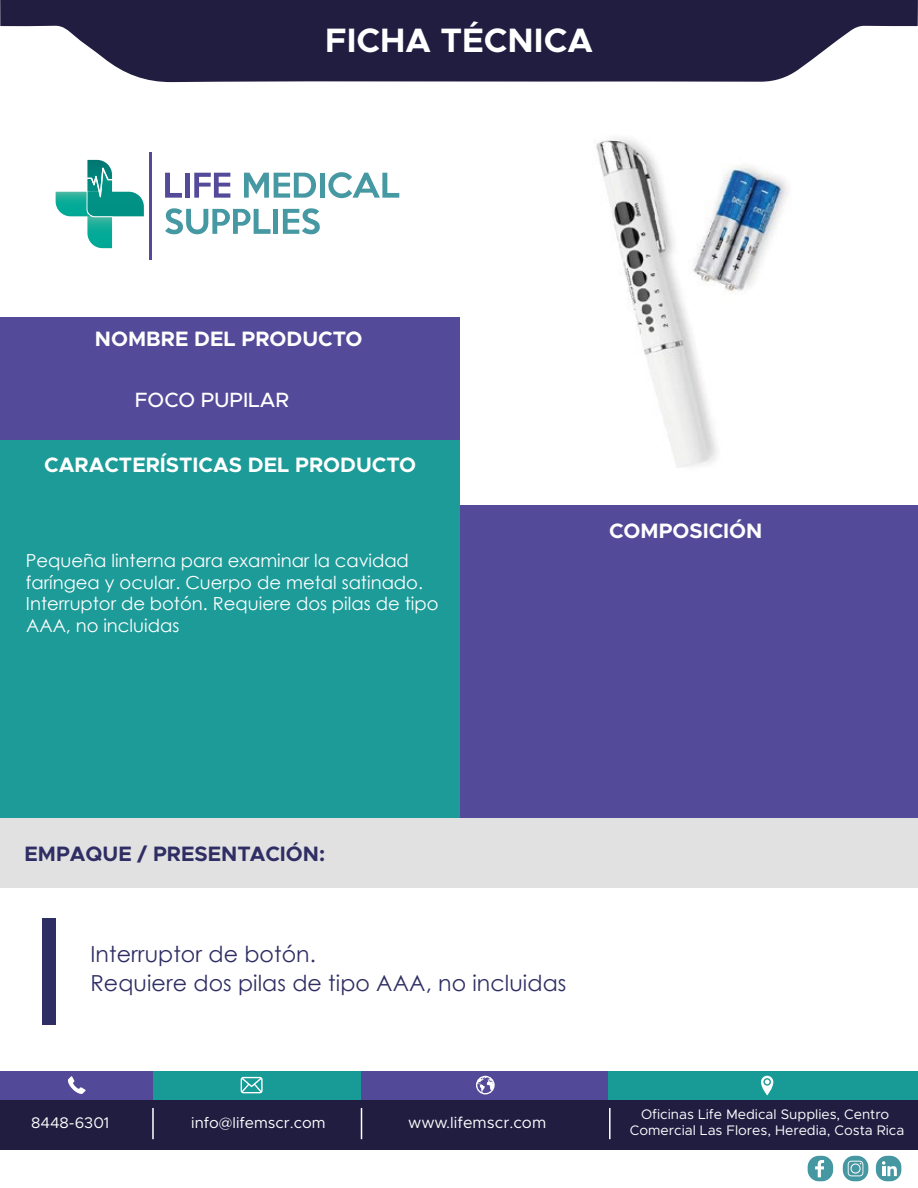
<style>
.page{position:relative;width:918px;height:1188px;background:#fff}
.page>*{position:absolute;margin:0;border:0;box-sizing:border-box;transform-origin:0 0}
.t1{font:700 34.05px "Metropolis";color:#fff}
.t2{font:22.05px/29.1px "Century Gothic";letter-spacing:.005em;color:#2f2e64}
.t3{font:700 20.85px "Metropolis";color:#fff}
.t4{font:700 20.85px "Metropolis";color:#2f2e64}
.t5{font:500 20.7px "Metropolis";color:#fff}
.t6{font:18px/21.6px "Century Gothic";color:#fff}
.t7{font:15.9px "Metropolis";color:#fff}
.t8{font:15.45px "Metropolis";color:#fff}
.t9{font:13.95px/16.6px "Metropolis";color:#fff;text-align:center}
</style>
<div class="page">
<img style="left:596px;top:138px;width:193px;height:330px">
<div style="left:0;top:792px;width:918px;height:96px;background:#e1e1e1"></div>
<svg style="left:165px;top:173px;width:17px;height:25px"></svg>
<div style="left:185px;top:173px;width:5px;height:25px;background:#534b99"></div>
<svg style="left:194px;top:173px;width:36px;height:25px"></svg>
<svg style="left:244px;top:173px;width:72px;height:25px"></svg>
<div style="left:320px;top:173px;width:5px;height:25px;background:#4698a2"></div>
<svg style="left:328px;top:172px;width:71px;height:26px"></svg>
<svg style="left:165px;top:208px;width:106px;height:26px"></svg>
<div style="left:273px;top:209px;width:5px;height:25px;background:#4698a2"></div>
<svg style="left:283px;top:208px;width:37px;height:26px"></svg>
<hr style="left:149px;top:152px;width:3px;height:107px;background:#534b99">
<svg style="left:56px;top:160px;width:88px;height:88px"></svg>
<div style="left:0;top:317px;width:459px;height:124px;background:#534b99"></div>
<div style="left:0;top:441px;width:460px;height:377px;background:#1c9b98"></div>
<div style="left:460px;top:506px;width:458px;height:312px;background:#534b99"></div>
<div style="left:42px;top:918px;width:13px;height:106px;background:#2f2e64"></div>
<svg style="left:0;top:0;width:918px;height:82px;fill:#201d41"></svg>
<div style="left:0;top:1097px;width:918px;height:53px;background:#201d41"></div>
<svg style="left:843px;top:1156px;width:25px;height:25px"></svg>
<svg style="left:848px;top:1161px;width:15px;height:15px"></svg>
<div style="left:876px;top:1156px;width:25px;height:25px;background:#4597a1;border-radius:11px"></div>
<svg style="left:882px;top:1161px;width:15px;height:15px"></svg>
<div style="left:808px;top:1156px;width:25px;height:25px;background:#4597a1;border-radius:11px"></div>
<svg style="left:815px;top:1160px;width:9px;height:17px"></svg>
<div style="left:0;top:1071px;width:154px;height:28px;background:#524a98"></div>
<div style="left:153px;top:1071px;width:209px;height:28px;background:#189a97"></div>
<div style="left:608px;top:1071px;width:310px;height:28px;background:#189a97"></div>
<div style="left:362px;top:1071px;width:246px;height:28px;background:#524a98"></div>
<svg style="left:68px;top:1076px;width:18px;height:18px"></svg>
<svg style="left:241px;top:1077px;width:22px;height:16px"></svg>
<hr style="left:152px;top:1108px;width:2px;height:31px;background:#fff">
<svg style="left:761px;top:1076px;width:12px;height:19px"></svg>
<hr style="left:361px;top:1108px;width:1px;height:31px;background:#fff">
<hr style="left:609px;top:1108px;width:2px;height:31px;background:#fff">
<svg style="left:476px;top:1076px;width:19px;height:18px"></svg>
<h1 class="t1" style="left:325px;top:19px;width:269px">FICHA TÉCNICA</h1>
<p class="t3" style="left:95px;top:326px;width:269px">NOMBRE DEL PRODUCTO</p>
<p class="t5" style="left:135px;top:387px;width:156px">FOCO PUPILAR</p>
<p class="t3" style="left:44px;top:452px;width:373px">CARACTERÍSTICAS DEL PRODUCTO</p>
<p class="t6" style="left:26px;top:549px;width:414px">Pequeña linterna para examinar la cavidad faríngea y ocular. Cuerpo de metal satinado.<br>Interruptor de botón. Requiere dos pilas de tipo AAA, no incluidas</p>
<p class="t3" style="left:609px;top:518px;width:155px">COMPOSICIÓN</p>
<p class="t4" style="left:25px;top:841px;width:302px">EMPAQUE / PRESENTACIÓN:</p>
<p class="t2" style="left:90px;top:939px;width:477px">Interruptor de botón.<br>Requiere dos pilas de tipo AAA, no incluidas</p>
<p class="t8" style="left:31px;top:1113px;width:80px">8448-6301</p>
<p class="t8" style="left:191px;top:1113px;width:136px">info@lifemscr.com</p>
<p class="t7" style="left:408px;top:1113px;width:140px">www.lifemscr.com</p>
<p class="t9" style="left:630px;top:1106px;width:276px">Oficinas Life Medical Supplies, Centro<br>Comercial Las Flores, Heredia, Costa Rica</p>
</div>
